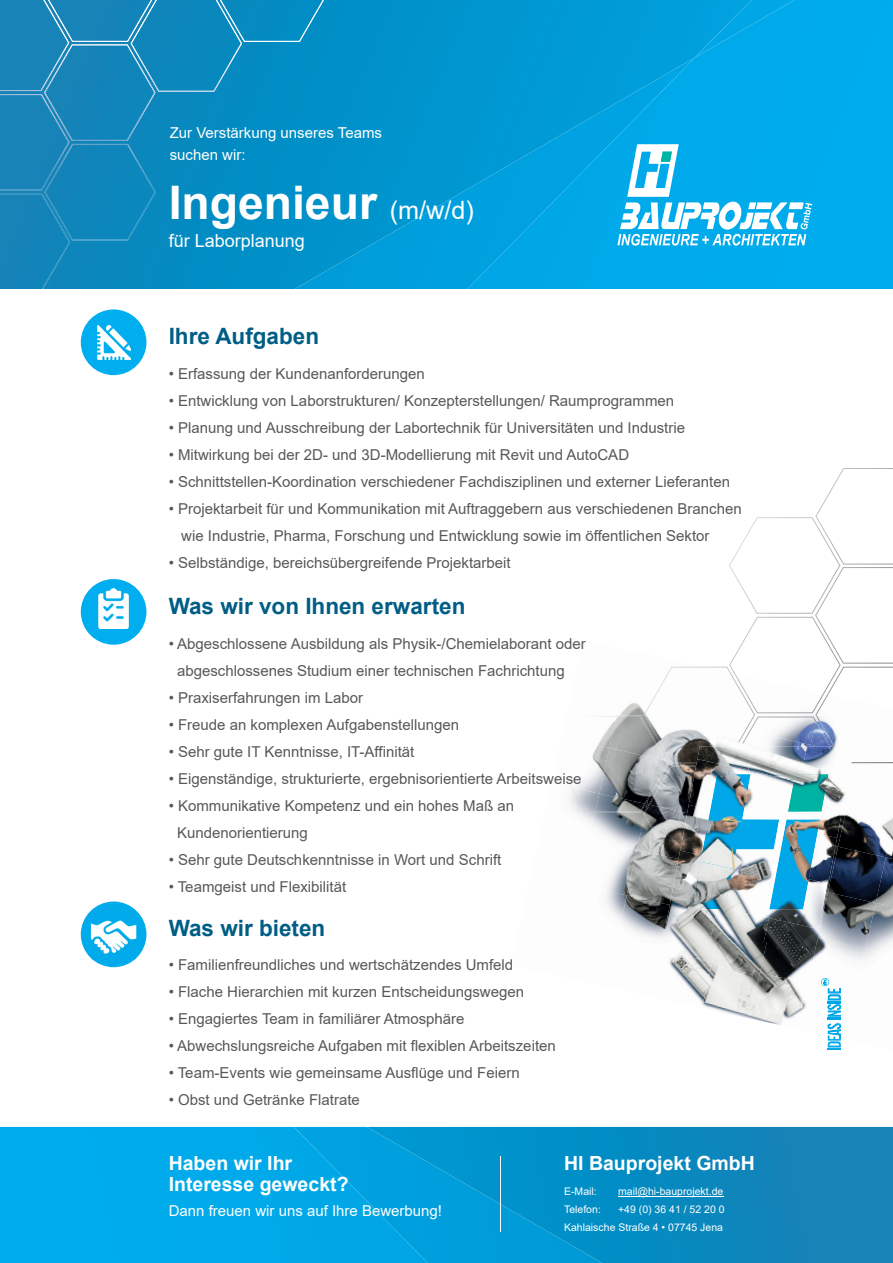
<style>
.page{position:relative;width:893px;height:1263px;background:#fff}
.page>*{position:absolute;margin:0;border:0;box-sizing:border-box;transform-origin:0 0}
.t1{font:700 46.35px "Arial";color:#fff}
.t2{font:700 22.5px "Arial";color:#005d85}
.t3{font:700 19.5px/21px "Arial";color:#fff}
.t4{font:18px "Arial";color:#fff}
.t5{font:15px/27px "Arial";color:#57585a}
.t6{font:15px/21px "Arial";color:#fff}
.t7{font:10.5px/18px "Arial";color:#fff;text-align:right}
.s1{font-weight:400;font-size:25.2px}
</style>
<div class="page">
<svg style="left:0;top:0;width:467px;height:289px;background:#038cc3"></svg>
<svg style="left:295px;top:58px;width:172px;height:231px;background:#0095ce"></svg>
<svg style="left:467px;top:0;width:426px;height:289px;background:#00a4e3"></svg>
<svg style="left:602px;top:1127px;width:291px;height:136px;background:#0e86bb"></svg>
<svg style="left:428px;top:1127px;width:174px;height:136px;background:#0095cf"></svg>
<svg style="left:0;top:1127px;width:428px;height:136px;background:#00a8e8"></svg>
<svg style="left:617px;top:144px;width:195px;height:102px"></svg>
<div style="left:0;top:0;width:69px;height:91px;background:#1783b7"></div>
<img style="left:48px;top:0;width:83px;height:42px">
<div style="left:44px;top:44px;width:111px;height:97px;background:#1284b9"></div>
<div style="left:131px;top:0;width:111px;height:92px;background:#0c87bc"></div>
<img style="left:220px;top:0;width:104px;height:42px">
<img style="left:0;top:94px;width:70px;height:97px">
<div style="left:0;top:194px;width:70px;height:95px;background:#1583b7"></div>
<img style="left:44px;top:144px;width:112px;height:96px">
<div style="left:81px;top:309px;width:65px;height:66px;background:#00aeef;border-radius:50%"></div>
<img style="left:97px;top:326px;width:34px;height:33px">
<img style="left:679px;top:666px;width:12px;height:1px">
<img style="left:621px;top:703px;width:23px;height:12px">
<img style="left:812px;top:715px;width:26px;height:29px">
<img style="left:605px;top:728px;width:4px;height:9px">
<img style="left:609px;top:715px;width:35px;height:33px">
<img style="left:671px;top:729px;width:39px;height:15px">
<img style="left:584px;top:737px;width:25px;height:46px">
<img style="left:599px;top:748px;width:42px;height:45px">
<img style="left:854px;top:818px;width:39px;height:29px">
<img style="left:886px;top:825px;width:7px;height:32px">
<img style="left:574px;top:783px;width:25px;height:38px">
<img style="left:589px;top:793px;width:48px;height:46px">
<img style="left:637px;top:812px;width:6px;height:38px">
<img style="left:854px;top:847px;width:32px;height:45px">
<img style="left:876px;top:857px;width:17px;height:46px">
<img style="left:608px;top:839px;width:29px;height:46px">
<img style="left:627px;top:850px;width:36px;height:45px">
<img style="left:854px;top:892px;width:22px;height:46px">
<img style="left:865px;top:903px;width:28px;height:45px">
<img style="left:606px;top:885px;width:21px;height:32px">
<img style="left:617px;top:895px;width:46px;height:43px">
<img style="left:679px;top:942px;width:33px;height:9px">
<img style="left:712px;top:942px;width:48px;height:20px">
<img style="left:760px;top:942px;width:48px;height:31px">
<img style="left:808px;top:938px;width:57px;height:26px">
<img style="left:855px;top:948px;width:26px;height:16px">
<img style="left:669px;top:951px;width:43px;height:52px">
<img style="left:702px;top:962px;width:58px;height:56px">
<img style="left:750px;top:973px;width:47px;height:52px">
<img style="left:797px;top:990px;width:45px;height:37px">
<img style="left:584px;top:716px;width:21px;height:37px">
<img style="left:605px;top:716px;width:37px;height:3px">
<img style="left:641px;top:718px;width:22px;height:57px">
<img style="left:566px;top:779px;width:18px;height:31px">
<img style="left:584px;top:809px;width:37px;height:3px">
<img style="left:621px;top:775px;width:27px;height:37px">
<img style="left:659px;top:667px;width:32px;height:21px">
<svg style="left:691px;top:468px;width:202px;height:227px"></svg>
<img style="left:730px;top:673px;width:21px;height:22px">
<img style="left:644px;top:688px;width:16px;height:27px">
<svg style="left:644px;top:715px;width:7px;height:10px"></svg>
<img style="left:649px;top:725px;width:22px;height:37px">
<svg style="left:663px;top:744px;width:191px;height:198px;background:#656a70"></svg>
<img style="left:734px;top:674px;width:39px;height:39px">
<img style="left:773px;top:694px;width:42px;height:19px">
<img style="left:648px;top:766px;width:41px;height:40px">
<img style="left:643px;top:806px;width:35px;height:56px">
<img style="left:740px;top:716px;width:76px;height:30px">
<img style="left:815px;top:694px;width:13px;height:21px">
<img style="left:816px;top:715px;width:19px;height:31px">
<svg style="left:821px;top:978px;width:20px;height:72px"></svg>
<img style="left:827px;top:1004px;width:14px;height:6px">
<img style="left:827px;top:1023px;width:14px;height:6px">
<img style="left:710px;top:810px;width:33px;height:4px">
<img style="left:785px;top:826px;width:6px;height:5px">
<img style="left:702px;top:814px;width:41px;height:48px">
<img style="left:776px;top:831px;width:33px;height:48px">
<img style="left:702px;top:862px;width:23px;height:46px">
<img style="left:776px;top:878px;width:31px;height:1px">
<img style="left:794px;top:781px;width:7px;height:7px">
<img style="left:697px;top:746px;width:51px;height:13px">
<img style="left:748px;top:746px;width:53px;height:35px">
<img style="left:801px;top:746px;width:53px;height:46px">
<img style="left:689px;top:759px;width:59px;height:51px">
<img style="left:743px;top:770px;width:51px;height:56px">
<img style="left:791px;top:788px;width:55px;height:50px">
<img style="left:680px;top:805px;width:30px;height:50px">
<img style="left:734px;top:817px;width:51px;height:55px">
<img style="left:809px;top:833px;width:28px;height:51px">
<img style="left:671px;top:850px;width:31px;height:46px">
<img style="left:725px;top:862px;width:51px;height:46px">
<img style="left:769px;top:879px;width:59px;height:39px">
<img style="left:663px;top:896px;width:54px;height:46px">
<img style="left:710px;top:908px;width:59px;height:34px">
<img style="left:764px;top:918px;width:56px;height:24px">
<img style="left:808px;top:882px;width:20px;height:47px">
<div style="left:81px;top:901px;width:65px;height:66px;background:#00aaeb;border-radius:50%"></div>
<img style="left:91px;top:920px;width:45px;height:40px">
<div style="left:81px;top:579px;width:65px;height:66px;background:#00aeef;border-radius:50%"></div>
<img style="left:98px;top:588px;width:31px;height:40px">
<hr style="left:500px;top:1156px;width:1px;height:75px;background:#fff">
<hr style="left:618px;top:1196px;width:105px;height:1px;background:#fff">
<p class="t6" style="left:170px;top:123px;width:214px">Zur Verstärkung unseres Teams suchen wir:</p>
<h1 class="t1" style="left:169px;top:170px;width:307px">Ingenieur <span class="s1">(m/w/d)</span></h1>
<p class="t4" style="left:169px;top:228px;width:138px">für Laborplanung</p>
<h2 class="t2" style="left:169px;top:320px;width:152px">Ihre Aufgaben</h2>
<p class="t5" style="left:169px;top:360px;width:258px">• Erfassung der Kundenanforderungen</p>
<p class="t5" style="left:169px;top:387px;width:507px">• Entwicklung von Laborstrukturen/ Konzepterstellungen/ Raumprogrammen</p>
<p class="t5" style="left:169px;top:414px;width:518px">• Planung und Ausschreibung der Labortechnik für Universitäten und Industrie</p>
<p class="t5" style="left:169px;top:441px;width:462px">• Mitwirkung bei der 2D- und 3D-Modellierung mit Revit und AutoCAD</p>
<p class="t5" style="left:169px;top:468px;width:563px">• Schnittstellen-Koordination verschiedener Fachdisziplinen und externer Lieferanten</p>
<p class="t5" style="left:181px;top:495px;width:562px;text-indent:-13px">• Projektarbeit für und Kommunikation mit Auftraggebern aus verschiedenen Branchen wie Industrie, Pharma, Forschung und Entwicklung sowie im öffentlichen Sektor</p>
<p class="t5" style="left:169px;top:549px;width:344px">• Selbständige, bereichsübergreifende Projektarbeit</p>
<h2 class="t2" style="left:169px;top:590px;width:298px">Was wir von Ihnen erwarten</h2>
<p class="t5" style="left:177px;top:630px;width:410px;text-indent:-8px">• Abgeschlossene Ausbildung als Physik-/Chemielaborant oder abgeschlossenes Studium einer technischen Fachrichtung</p>
<p class="t5" style="left:169px;top:684px;width:196px">• Praxiserfahrungen im Labor</p>
<p class="t5" style="left:169px;top:711px;width:292px">• Freude an komplexen Aufgabenstellungen</p>
<p class="t5" style="left:169px;top:738px;width:247px">• Sehr gute IT Kenntnisse, IT-Affinität</p>
<p class="t5" style="left:169px;top:765px;width:414px">• Eigenständige, strukturierte, ergebnisorientierte Arbeitsweise</p>
<p class="t5" style="left:177px;top:792px;width:339px;text-indent:-8px">• Kommunikative Kompetenz und ein hohes Maß an<br>Kundenorientierung</p>
<p class="t5" style="left:169px;top:846px;width:334px">• Sehr gute Deutschkenntnisse in Wort und Schrift</p>
<p class="t5" style="left:169px;top:873px;width:179px">• Teamgeist und Flexibilität</p>
<h2 class="t2" style="left:169px;top:912px;width:158px">Was wir bieten</h2>
<p class="t5" style="left:169px;top:951px;width:346px">• Familienfreundliches und wertschätzendes Umfeld</p>
<p class="t5" style="left:169px;top:978px;width:357px">• Flache Hierarchien mit kurzen Entscheidungswegen</p>
<p class="t5" style="left:169px;top:1005px;width:297px">• Engagiertes Team in familiärer Atmosphäre</p>
<p class="t5" style="left:169px;top:1032px;width:389px">• Abwechslungsreiche Aufgaben mit flexiblen Arbeitszeiten</p>
<p class="t5" style="left:169px;top:1059px;width:352px">• Team-Events wie gemeinsame Ausflüge und Feiern</p>
<p class="t5" style="left:169px;top:1086px;width:193px">• Obst und Getränke Flatrate</p>
<h3 class="t3" style="left:169px;top:1153px;width:181px">Haben wir Ihr<br>Interesse geweckt?</h3>
<p class="t6" style="left:169px;top:1200px;width:275px">Dann freuen wir uns auf Ihre Bewerbung!</p>
<h3 class="t3" style="left:564px;top:1153px;width:192px">HI Bauprojekt GmbH</h3>
<p class="t7" style="left:564px;top:1182px;width:34px">E-Mail:</p>
<p class="t7" style="left:618px;top:1182px;width:107px">mail@hi-bauprojekt.de</p>
<p class="t7" style="left:564px;top:1200px;width:38px">Telefon:</p>
<p class="t7" style="left:564px;top:1200px;width:162px">+49 (0) 36 41 / 52 20 0<br>Kahlaische Straße 4 • 07745 Jena</p>
</div>
